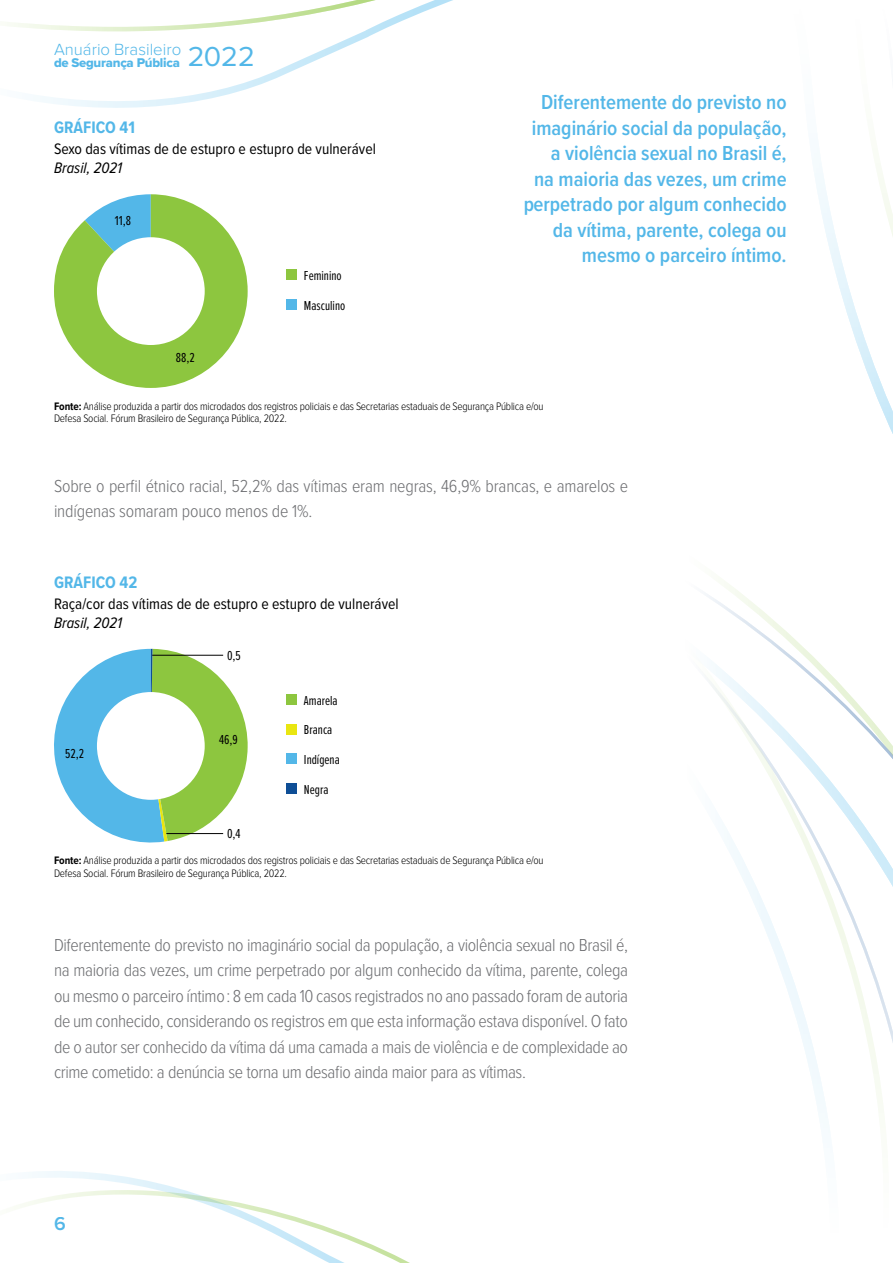
<style>
.page{position:relative;width:893px;height:1263px;background:#fff}
.page>*{position:absolute;margin:0;border:0;box-sizing:border-box;transform-origin:0 0}
.t1{font:600 21px/25.5px "Proxima Nova Cond";color:#53b7e8;text-align:right}
.t2{font:600 19.5px "Proxima Nova";color:#53b7e8}
.t3{font:300 18px/25.5px "Proxima Nova Cond";letter-spacing:-.01em;color:#6d6e71}
.t4{font:700 17.25px "Proxima Nova Cond";color:#53b7e8}
.t5{font:300 16.8px "Proxima Nova";color:#53b7e8}
.t6{font:15.75px "Proxima Nova Cond";color:#000}
.t7{font:italic 15.75px "Proxima Nova Cond";color:#000}
.t8{font:13.5px/29.7px "Proxima Nova Ex Cn";color:#000}
.t9{font:13.2px "Proxima Nova Extrabld";letter-spacing:-.02em;color:#53b7e8}
.t10{font:300 11.25px/12.8px "Proxima Nova Cond";letter-spacing:-.02em;color:#000}
.s1{font-weight:400;font-size:28.5px}
.s2{font-weight:700}
</style>
<div class="page">
<svg style="left:815px;top:163px;width:78px;height:264px"></svg>
<svg style="left:705px;top:427px;width:188px;height:691px"></svg>
<svg style="left:54px;top:194px;width:194px;height:194px"></svg>
<div style="left:97px;top:237px;width:108px;height:108px;background:#fff;border-radius:50%"></div>
<div style="left:286px;top:269px;width:11px;height:11px;background:#8dc63f"></div>
<div style="left:286px;top:299px;width:11px;height:11px;background:#53b7e8"></div>
<svg style="left:54px;top:649px;width:194px;height:194px"></svg>
<div style="left:97px;top:692px;width:108px;height:108px;background:#fff;border-radius:50%"></div>
<div style="left:286px;top:694px;width:11px;height:11px;background:#8dc63f"></div>
<div style="left:286px;top:724px;width:11px;height:10px;background:#e9e611"></div>
<div style="left:286px;top:753px;width:11px;height:11px;background:#53b7e8"></div>
<div style="left:286px;top:783px;width:11px;height:11px;background:#0e4e96"></div>
<hr style="left:152px;top:655px;width:71px;height:1px;background:#000">
<hr style="left:166px;top:833px;width:57px;height:1px;background:#000">
<svg style="left:7px;top:0;width:446px;height:108px"></svg>
<svg style="left:20px;top:1171px;width:390px;height:92px"></svg>
<p class="t5" style="left:54px;top:37px;width:202px">Anuário Brasileiro <span class="s1">2022</span></p>
<p class="t9" style="left:54px;top:53px;width:127px">de Segurança Pública</p>
<p class="t4" style="left:54px;top:115px;width:83px">GRÁFICO 41</p>
<p class="t6" style="left:54px;top:137px;width:323px">Sexo das vítimas de de estupro e estupro de vulnerável</p>
<p class="t7" style="left:54px;top:156px;width:70px">Brasil, 2021</p>
<p class="t8" style="left:115px;top:205px;width:18px">11,8</p>
<p class="t8" style="left:176px;top:342px;width:20px">88,2</p>
<p class="t8" style="left:304px;top:260px;width:39px">Feminino</p>
<p class="t8" style="left:304px;top:290px;width:43px">Masculino</p>
<p class="t1" style="left:523px;top:89px;width:265px">Diferentemente do previsto no imaginário social da população, a violência sexual no Brasil é,<br>na maioria das vezes, um crime perpetrado por algum conhecido da vítima, parente, colega ou mesmo o parceiro íntimo.</p>
<p class="t10" style="left:54px;top:399px;width:491px"><span class="s2">Fonte:</span> Análise produzida a partir dos microdados dos registros policiais e das Secretarias estaduais de Segurança Pública e/ou<br>Defesa Social. Fórum Brasileiro de Segurança Pública, 2022.</p>
<p class="t3" style="left:54px;top:472px;width:576px">Sobre o perfil étnico racial, 52,2% das vítimas eram negras, 46,9% brancas, e amarelos e indígenas somaram pouco menos de 1%.</p>
<p class="t4" style="left:54px;top:569px;width:85px">GRÁFICO 42</p>
<p class="t6" style="left:54px;top:592px;width:346px">Raça/cor das vítimas de de estupro e estupro de vulnerável</p>
<p class="t7" style="left:54px;top:611px;width:70px">Brasil, 2021</p>
<p class="t8" style="left:65px;top:738px;width:20px">52,2</p>
<p class="t8" style="left:227px;top:640px;width:15px">0,5</p>
<p class="t8" style="left:219px;top:724px;width:20px">46,9</p>
<p class="t8" style="left:227px;top:818px;width:15px">0,4</p>
<p class="t8" style="left:304px;top:685px;width:37px">Amarela<br>Branca<br>Indígena<br>Negra</p>
<p class="t10" style="left:54px;top:853px;width:491px"><span class="s2">Fonte:</span> Análise produzida a partir dos microdados dos registros policiais e das Secretarias estaduais de Segurança Pública e/ou<br>Defesa Social. Fórum Brasileiro de Segurança Pública, 2022.</p>
<p class="t3" style="left:54px;top:931px;width:576px;text-align:justify">Diferentemente do previsto no imaginário social da população, a violência sexual no Brasil é, na maioria das vezes, um crime perpetrado por algum conhecido da vítima, parente, colega ou mesmo o parceiro íntimo: 8 em cada 10 casos registrados no ano passado foram de autoria de um conhecido, considerando os registros em que esta informação estava disponível. O fato de o autor ser conhecido da vítima dá uma camada a mais de violência e de complexidade ao crime cometido: a denúncia se torna um desafio ainda maior para as vítimas.</p>
<p class="t2" style="left:54px;top:1209px;width:13px">6</p>
</div>
